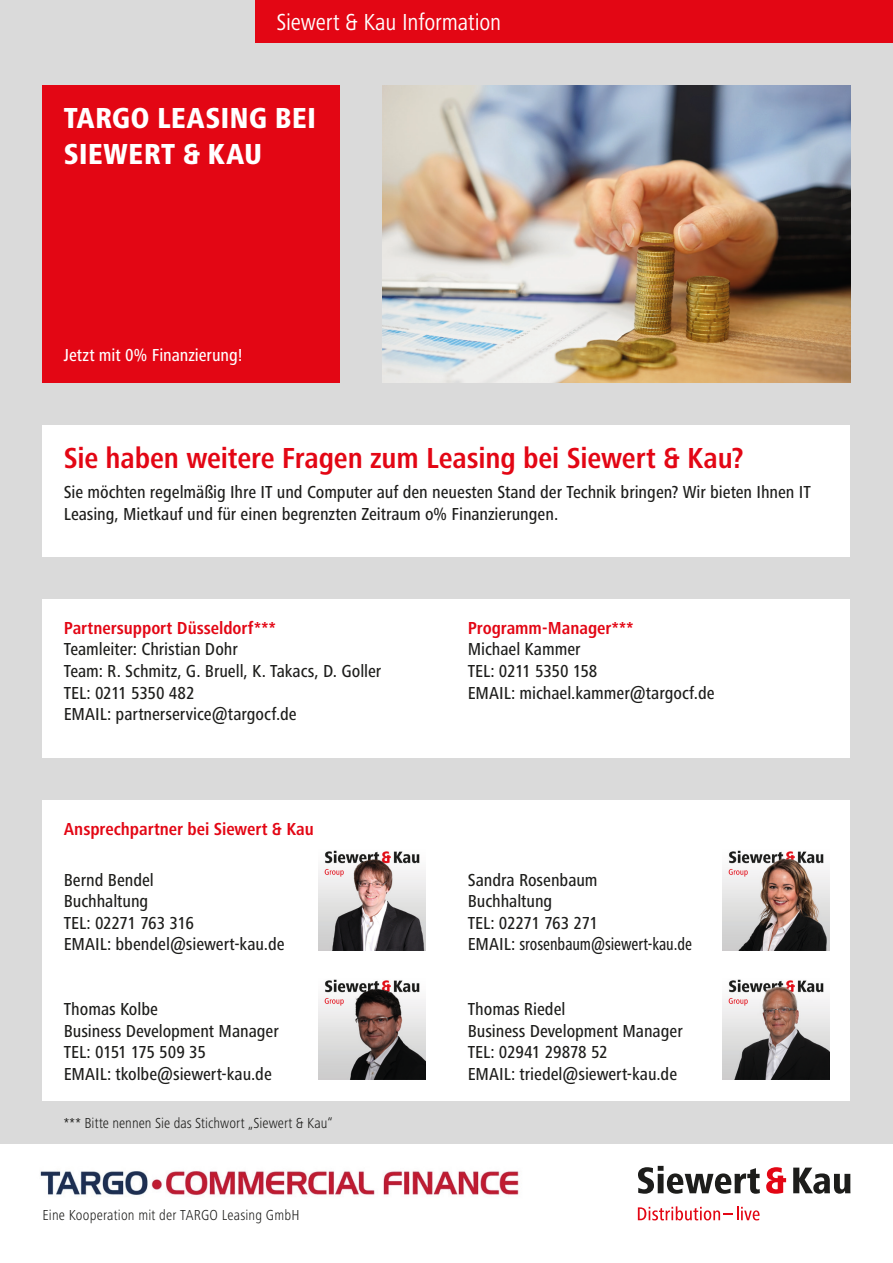
<style>
.page{position:relative;width:893px;height:1263px;background:#fff}
.page>*{position:absolute;margin:0;border:0;box-sizing:border-box;transform-origin:0 0}
.t1{font:700 condensed 30px "Frutiger Next Pro";letter-spacing:-.005em;color:#e30614}
.t2{font:800 condensed 30px/36px "Frutiger Next Pro";letter-spacing:.005em;color:#fff}
.t3{font:condensed 24px "Frutiger Next Pro";letter-spacing:-.005em;color:#fff}
.t4{font:500 condensed 18px/21.6px "Frutiger Next Pro";letter-spacing:-.005em;color:#1d1d1b}
.t5{font:700 condensed 18px "Frutiger Next Pro";color:#e30614}
.t6{font:500 condensed 18px "Frutiger Next Pro";letter-spacing:-.005em;color:#fff}
.t7{font:300 condensed 15px "Frutiger Next Pro";letter-spacing:.005em;color:#1d1d1b}
</style>
<div class="page">
<div style="left:0;top:0;width:893px;height:1143px;background:#dadada"></div>
<svg style="left:638px;top:1166px;width:122px;height:28px"></svg>
<svg style="left:766px;top:1167px;width:20px;height:27px"></svg>
<svg style="left:793px;top:1167px;width:57px;height:27px"></svg>
<svg style="left:638px;top:1206px;width:121px;height:14px"></svg>
<img style="left:40px;top:1171px;width:479px;height:25px">
<div style="left:43px;top:800px;width:807px;height:301px;background:#fff"></div>
<div style="left:43px;top:600px;width:807px;height:158px;background:#fff"></div>
<div style="left:43px;top:425px;width:807px;height:132px;background:#fff"></div>
<img style="left:723px;top:850px;width:106px;height:100px">
<img style="left:319px;top:979px;width:106px;height:101px">
<img style="left:723px;top:979px;width:106px;height:101px">
<img style="left:319px;top:850px;width:106px;height:100px">
<img style="left:383px;top:85px;width:467px;height:298px">
<div style="left:255px;top:0;width:638px;height:43px;background:#e30614"></div>
<div style="left:43px;top:85px;width:297px;height:298px;background:#e30614"></div>
<h2 class="t3" style="left:276px;top:8px;width:226px">Siewert &amp; Kau Information</h2>
<h1 class="t2" style="left:64px;top:100px;width:254px">TARGO LEASING BEI<br>SIEWERT &amp; KAU</h1>
<p class="t6" style="left:64px;top:345px;width:180px">Jetzt mit 0% Finanzierung!</p>
<h1 class="t1" style="left:64px;top:441px;width:681px">Sie haben weitere Fragen zum Leasing bei Siewert &amp; Kau?</h1>
<p class="t4" style="left:64px;top:481px;width:749px">Sie möchten regelmäßig Ihre IT und Computer auf den neuesten Stand der Technik bringen? Wir bieten Ihnen IT<br>Leasing, Mietkauf und für einen begrenzten Zeitraum o% Finanzierungen.</p>
<p class="t5" style="left:64px;top:617px;width:213px">Partnersupport Düsseldorf***</p>
<p class="t4" style="left:64px;top:639px;width:319px">Teamleiter: Christian Dohr<br>Team: R. Schmitz, G. Bruell, K. Takacs, D. Goller<br>TEL: 0211 5350 482<br>EMAIL: partnerservice@targocf.de</p>
<p class="t5" style="left:64px;top:818px;width:252px">Ansprechpartner bei Siewert &amp; Kau</p>
<p class="t5" style="left:468px;top:617px;width:167px">Programm-Manager***</p>
<p class="t4" style="left:468px;top:639px;width:248px">Michael Kammer<br>TEL: 0211 5350 158<br>EMAIL: michael.kammer@targocf.de</p>
<p class="t4" style="left:64px;top:869px;width:222px">Bernd Bendel<br>Buchhaltung<br>TEL: 02271 763 316<br>EMAIL: bbendel@siewert-kau.de</p>
<p class="t4" style="left:468px;top:869px;width:226px">Sandra Rosenbaum<br>Buchhaltung<br>TEL: 02271 763 271<br>EMAIL: srosenbaum@siewert-kau.de</p>
<p class="t4" style="left:64px;top:998px;width:217px">Thomas Kolbe<br>Business Development Manager<br>TEL: 0151 175 509 35<br>EMAIL: tkolbe@siewert-kau.de</p>
<p class="t4" style="left:468px;top:998px;width:217px">Thomas Riedel<br>Business Development Manager<br>TEL: 02941 29878 52<br>EMAIL: triedel@siewert-kau.de</p>
<p class="t7" style="left:64px;top:1114px;width:271px">*** Bitte nennen Sie das Stichwort „Siewert &amp; Kau“</p>
<p class="t7" style="left:43px;top:1207px;width:258px">Eine Kooperation mit der TARGO Leasing GmbH</p>
</div>
